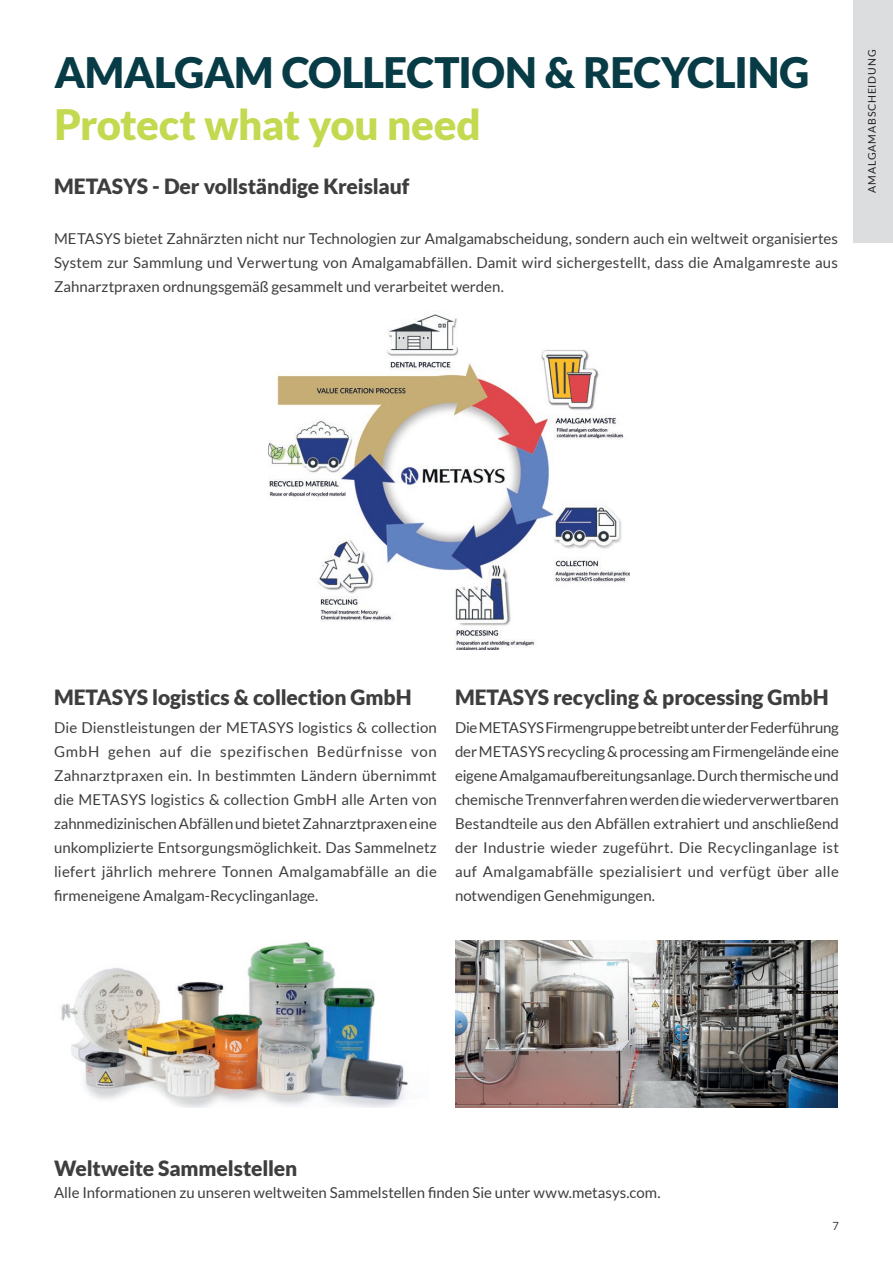
<style>
.page{position:relative;width:893px;height:1263px;background:#fff}
.page>*{position:absolute;margin:0;border:0;box-sizing:border-box;transform-origin:0 0}
.t1{font:900 42px "Lato";letter-spacing:-.015em;color:#073b45}
.t2{font:900 42px "Lato";letter-spacing:-.01em;color:#c3d950}
.Blocksatz_Lato_Light_9_ANTHRA{font:900 21px "Lato";letter-spacing:-.005em;color:#3e3e3f}
.Blocksatz_Lato_Light_9_ANTHRA-2{font:15px/24px "Lato";letter-spacing:.005em;color:#3e3e3f;text-align:justify}
.Blocksatz_Lato_Regular_10_ANTHRA{font:15px/24px "Lato";color:#3e3e3f;text-align:justify}
.t3{font:11.25px "Lato";color:#3e3e3f}
.blau{font:10.5px "Lato";letter-spacing:.08em;color:#231f20}
</style>
<div class="page">
<div style="left:853px;top:0;width:40px;height:242px;background:#dcdddf"></div>
<img style="left:455px;top:940px;width:383px;height:168px">
<img style="left:269px;top:314px;width:361px;height:335px">
<img style="left:60px;top:942px;width:349px;height:166px">
<p class="t1" style="left:54px;top:48px;width:756px">AMALGAM COLLECTION &amp; RECYCLING</p>
<p class="t2" style="left:54px;top:100px;width:428px">Protect what you need</p>
<p class="Blocksatz_Lato_Light_9_ANTHRA" style="left:54px;top:174px;width:357px">METASYS - Der vollständige Kreislauf</p>
<p class="Blocksatz_Lato_Regular_10_ANTHRA" style="left:54px;top:226px;width:785px">METASYS bietet Zahnärzten nicht nur Technologien zur Amalgamabscheidung, sondern auch ein weltweit organisiertes System zur Sammlung und Verwertung von Amalgamabfällen. Damit wird sichergestellt, dass die Amalgamreste aus Zahnarztpraxen ordnungsgemäß gesammelt und verarbeitet werden.</p>
<p class="blau" style="left:866px;top:193px;width:144px;rotate:-90deg">AMALGAMABSCHEIDUNG</p>
<p class="Blocksatz_Lato_Light_9_ANTHRA" style="left:54px;top:685px;width:359px">METASYS logistics &amp; collection GmbH</p>
<p class="Blocksatz_Lato_Light_9_ANTHRA-2" style="left:54px;top:715px;width:384px">Die Dienstleistungen der METASYS logistics &amp; collection GmbH gehen auf die spezifischen Bedürfnisse von Zahnarztpraxen ein. In bestimmten Ländern übernimmt die METASYS logistics &amp; collection GmbH alle Arten von zahnmedizinischen Abfällen und bietet Zahnarztpraxen eine unkomplizierte Entsorgungsmöglichkeit. Das Sammelnetz liefert jährlich mehrere Tonnen Amalgamabfälle an die firmeneigene Amalgam-Recyclinganlage.</p>
<p class="Blocksatz_Lato_Light_9_ANTHRA" style="left:455px;top:685px;width:375px">METASYS recycling &amp; processing GmbH</p>
<p class="Blocksatz_Lato_Light_9_ANTHRA-2" style="left:455px;top:715px;width:385px">Die METASYS Firmengruppe betreibt unter der Federführung der METASYS recycling &amp; processing am Firmengelände eine eigene Amalgamaufbereitungsanlage. Durch thermische und chemische Trennverfahren werden die wiederverwertbaren Bestandteile aus den Abfällen extrahiert und anschließend der Industrie wieder zugeführt. Die Recyclinganlage ist auf Amalgamabfälle spezialisiert und verfügt über alle notwendigen Genehmigungen.</p>
<p class="Blocksatz_Lato_Light_9_ANTHRA" style="left:54px;top:1156px;width:245px">Weltweite Sammelstellen</p>
<p class="Blocksatz_Lato_Regular_10_ANTHRA" style="left:54px;top:1181px;width:608px">Alle Informationen zu unseren weltweiten Sammelstellen finden Sie unter www.metasys.com.</p>
<p class="t3" style="left:832px;top:1220px;width:8px">7</p>
</div>
